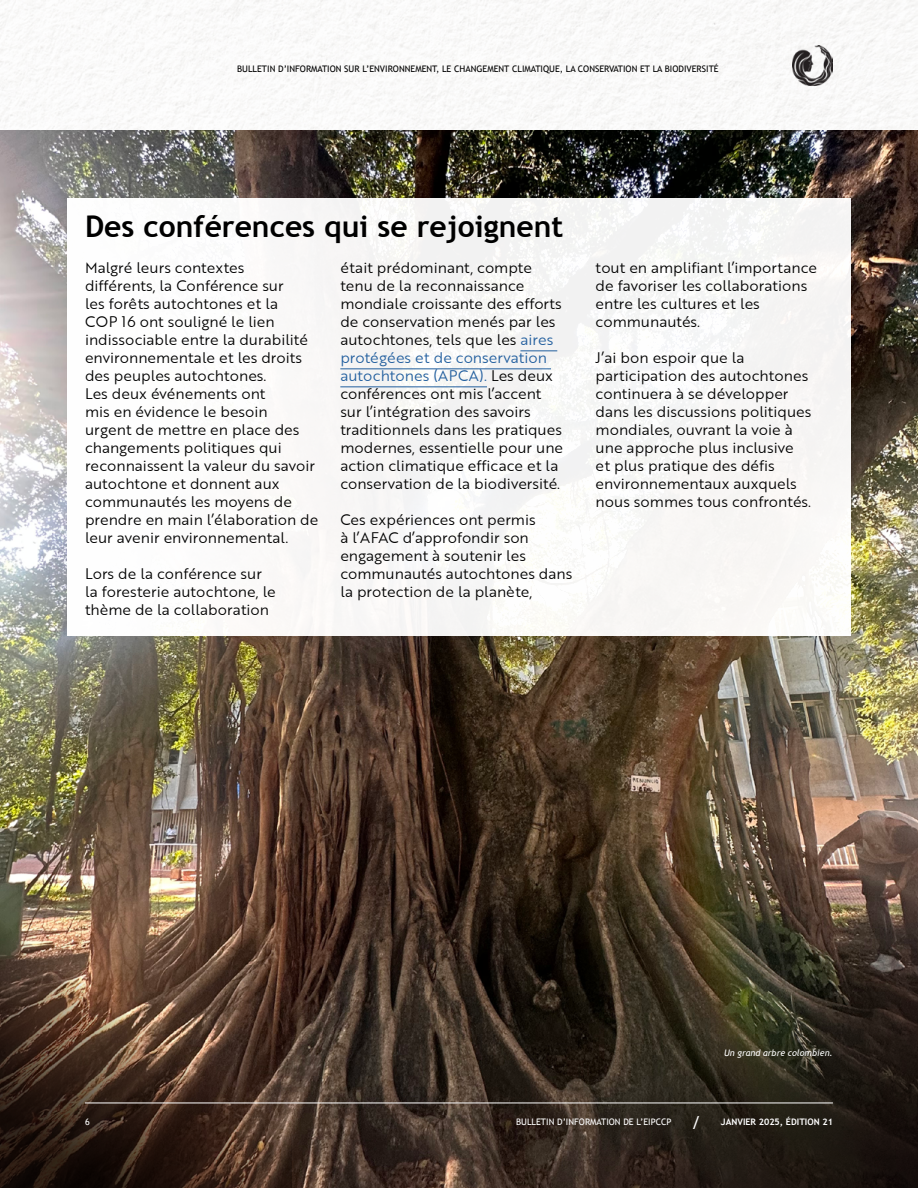
<style>
.page{position:relative;width:918px;height:1188px;background:#fff}
.page>*{position:absolute;margin:0;border:0;box-sizing:border-box;transform-origin:0 0}
.t1{font:700 30px "Trebuchet MS";color:#000}
.t2{font:15px/18px "Brother 1816 Book";color:#000}
.t3{font:9px "Trebuchet MS";color:#000}
.t4{font:9px "Trebuchet MS";color:#fff}
.t5{font:italic 9px "Trebuchet MS";color:#fff}
.s1{color:#215e9e}
.s2{font-size:18px}
.s3{font-weight:700}
</style>
<div class="page">
<img style="left:0;top:0;width:918px;height:131px">
<img style="left:0;top:131px;width:918px;height:1057px">
<svg style="left:0;top:916px;width:291px;height:272px;background:#523a2c"></svg>
<svg style="left:516px;top:813px;width:402px;height:375px;background:#3b3023"></svg>
<div style="left:67px;top:198px;width:784px;height:438px;background:#f9f8f7"></div>
<hr style="left:85px;top:1103px;width:748px;height:1px;background:#fff">
<img style="left:793px;top:46px;width:40px;height:39px">
<hr style="left:520px;top:351px;width:37px;height:1px;background:#215e9e">
<hr style="left:340px;top:369px;width:211px;height:1px;background:#215e9e">
<hr style="left:340px;top:387px;width:147px;height:1px;background:#215e9e">
<p class="t3" style="left:237px;top:64px;width:483px">BULLETIN D’INFORMATION SUR L’ENVIRONNEMENT, LE CHANGEMENT CLIMATIQUE, LA CONSERVATION ET LA BIODIVERSITÉ</p>
<h1 class="t1" style="left:85px;top:208px;width:480px">Des conférences qui se rejoignent</h1>
<p class="t2" style="left:85px;top:259px;width:235px">Malgré leurs contextes différents, la Conférence sur<br>les forêts autochtones et la<br>COP 16 ont souligné le lien indissociable entre la durabilité environnementale et les droits des peuples autochtones.<br>Les deux événements ont<br>mis en évidence le besoin<br>urgent de mettre en place des changements politiques qui reconnaissent la valeur du savoir autochtone et donnent aux communautés les moyens de prendre en main l’élaboration de leur avenir environnemental.</p>
<p class="t2" style="left:85px;top:565px;width:192px">Lors de la conférence sur la foresterie autochtone, le thème de la collaboration</p>
<p class="t2" style="left:340px;top:259px;width:224px">était prédominant, compte tenu de la reconnaissance mondiale croissante des efforts de conservation menés par les autochtones, tels que les <span class="s1">aires protégées et de conservation autochtones (APCA).</span> Les deux conférences ont mis l’accent sur l’intégration des savoirs traditionnels dans les pratiques modernes, essentielle pour une action climatique efficace et la conservation de la biodiversité.</p>
<p class="t2" style="left:340px;top:511px;width:234px">Ces expériences ont permis<br>à l’AFAC d’approfondir son engagement à soutenir les communautés autochtones dans la protection de la planète,</p>
<p class="t2" style="left:596px;top:259px;width:223px">tout en amplifiant l’importance de favoriser les collaborations entre les cultures et les communautés.</p>
<p class="t2" style="left:596px;top:349px;width:217px">J’ai bon espoir que la participation des autochtones continuera à se développer dans les discussions politiques mondiales, ouvrant la voie à une approche plus inclusive et plus pratique des défis environnementaux auxquels nous sommes tous confrontés.</p>
<p class="t5" style="left:724px;top:1047px;width:110px">Un grand arbre colombien.</p>
<p class="t4" style="left:85px;top:1117px;width:6px">6</p>
<p class="t4" style="left:516px;top:1117px;width:318px">BULLETIN D’INFORMATION DE L’EIPCCP <span class="s2">/</span> <span class="s3">JANVIER 2025, ÉDITION 21</span></p>
</div>
